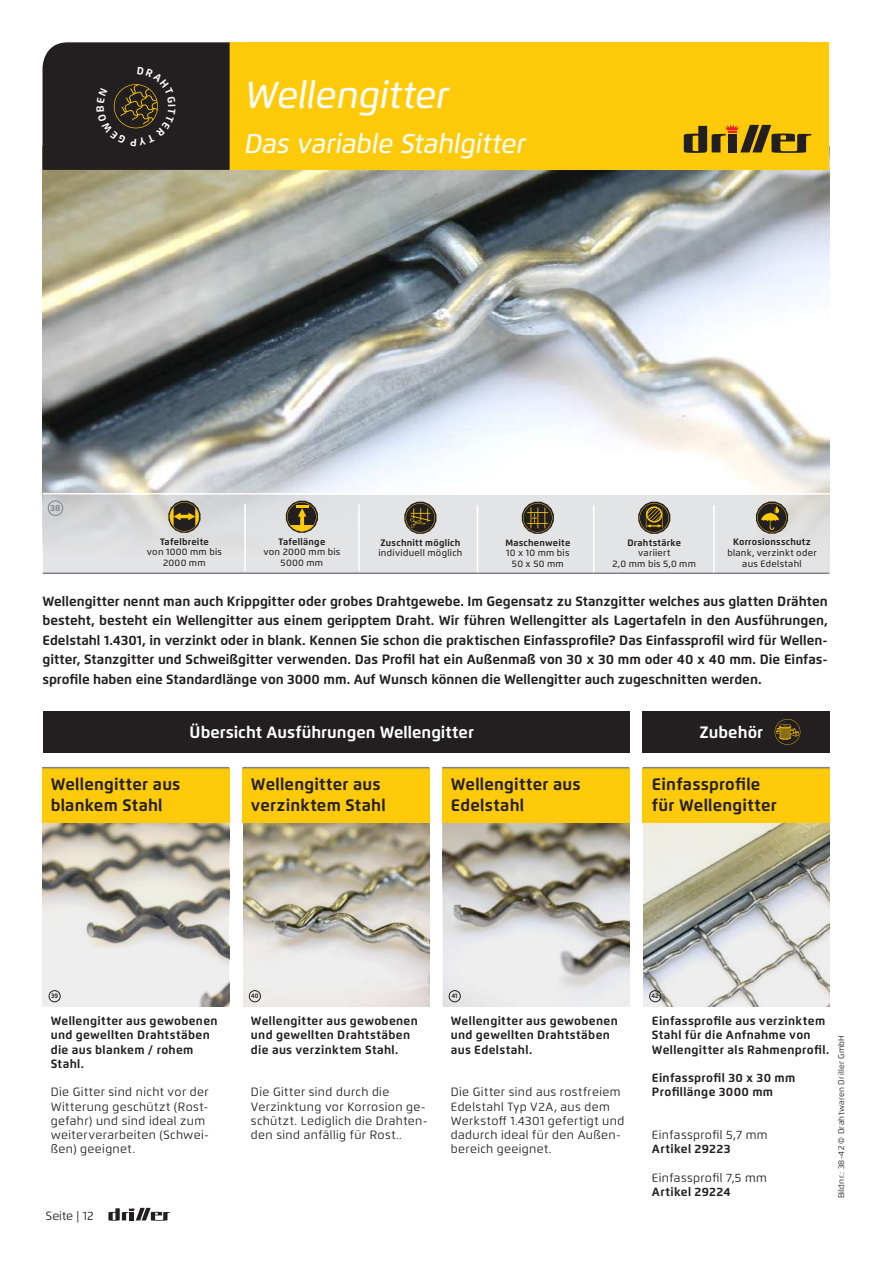
<style>
.page{position:relative;width:893px;height:1263px;background:#fff}
.page>*{position:absolute;margin:0;border:0;box-sizing:border-box;transform-origin:0 0}
.t1{font:italic 500 37.5px "Flexo";color:#fff}
.t2{font:italic 500 27px "Flexo";color:#fff}
.t3{font:700 16.65px/21.1px "Flexo";letter-spacing:.01em;color:#231f20}
.t4{font:700 16.5px "Flexo";color:#fff}
.t5{font:700 13.5px/19.5px "Flexo";color:#231f20;text-align:justify}
.t6{font:12px/14.2px "Flexo";letter-spacing:.03em;color:#231f20}
.t7{font:700 12px/14.2px "Flexo";letter-spacing:.025em;color:#231f20}
.t8{font:500 9.3px/10.8px "Flexo";letter-spacing:.03em;color:#231f20;text-align:center}
.t9{font:700 9.3px "Flexo";letter-spacing:.025em;color:#231f20}
.t10{font:700 8.55px "Flexo";color:#808285}
.t11{font:8.25px "Flexo";letter-spacing:.035em;color:#231f20}
.t12{font:700 6.6px "Flexo";letter-spacing:.005em;color:#231f20;scale:.9 1}
</style>
<div class="page">
<svg style="left:108px;top:1208px;width:62px;height:13px"></svg>
<img style="left:43px;top:170px;width:786px;height:323px">
<svg style="left:43px;top:494px;width:786px;height:78px;background:#e0e1e2"></svg>
<hr style="left:43px;top:572px;width:786px;height:2px;background:#808285">
<hr style="left:477px;top:505px;width:1px;height:67px;background:#fff">
<hr style="left:593px;top:505px;width:1px;height:67px;background:#fff">
<hr style="left:713px;top:505px;width:2px;height:67px;background:#fff">
<svg style="left:756px;top:501px;width:32px;height:33px"></svg>
<svg style="left:48px;top:500px;width:15px;height:16px"></svg>
<div style="left:230px;top:42px;width:599px;height:128px;background:#feca0a"></div>
<svg style="left:684px;top:125px;width:127px;height:28px"></svg>
<hr style="left:358px;top:504px;width:2px;height:68px;background:#fff">
<svg style="left:522px;top:502px;width:32px;height:32px"></svg>
<svg style="left:638px;top:502px;width:32px;height:32px"></svg>
<svg style="left:404px;top:502px;width:32px;height:32px"></svg>
<svg style="left:286px;top:501px;width:32px;height:32px"></svg>
<svg style="left:168px;top:501px;width:32px;height:32px"></svg>
<hr style="left:244px;top:504px;width:2px;height:67px;background:#fff">
<img style="left:443px;top:822px;width:186px;height:184px">
<svg style="left:449px;top:990px;width:12px;height:12px"></svg>
<div style="left:43px;top:711px;width:586px;height:41px;background:#231f20"></div>
<div style="left:442px;top:768px;width:187px;height:54px;background:#feca0a"></div>
<hr style="left:442px;top:767px;width:187px;height:1px;background:#808285">
<img style="left:244px;top:822px;width:185px;height:184px">
<svg style="left:249px;top:990px;width:12px;height:12px"></svg>
<div style="left:242px;top:768px;width:187px;height:54px;background:#feca0a"></div>
<hr style="left:242px;top:767px;width:187px;height:1px;background:#808285">
<img style="left:43px;top:822px;width:186px;height:184px">
<svg style="left:49px;top:990px;width:12px;height:12px"></svg>
<div style="left:42px;top:768px;width:187px;height:54px;background:#feca0a"></div>
<hr style="left:42px;top:767px;width:187px;height:1px;background:#808285">
<div style="left:642px;top:711px;width:187px;height:41px;background:#231f20"></div>
<svg style="left:774px;top:719px;width:27px;height:26px"></svg>
<img style="left:643px;top:822px;width:187px;height:184px">
<svg style="left:649px;top:990px;width:12px;height:12px"></svg>
<div style="left:643px;top:768px;width:187px;height:54px;background:#feca0a"></div>
<hr style="left:643px;top:767px;width:187px;height:1px;background:#808285">
<div style="left:43px;top:42px;width:187px;height:128px;background:#231f20"></div>
<h1 class="t1" style="left:244px;top:72px;width:206px">Wellengitter</h1>
<h2 class="t2" style="left:244px;top:127px;width:283px">Das variable Stahlgitter</h2>
<p class="t10" style="left:50px;top:503px;width:12px">38</p>
<p class="t9" style="left:160px;top:535px;width:50px">Tafelbreite</p>
<p class="t8" style="left:147px;top:547px;width:77px">von 1000 mm bis<br>2000 mm</p>
<p class="t9" style="left:278px;top:535px;width:48px">Tafellänge</p>
<p class="t8" style="left:263px;top:547px;width:78px">von 2000 mm bis<br>5000 mm</p>
<p class="t9" style="left:733px;top:536px;width:79px">Korrosionsschutz</p>
<p class="t8" style="left:727px;top:547px;width:91px">blank, verzinkt oder aus Edelstahl</p>
<p class="t9" style="left:380px;top:537px;width:81px">Zuschnitt möglich</p>
<p class="t8" style="left:378px;top:548px;width:85px">individuell möglich</p>
<p class="t9" style="left:505px;top:537px;width:66px">Maschenweite</p>
<p class="t8" style="left:506px;top:548px;width:65px">10 x 10 mm bis<br>50 x 50 mm</p>
<p class="t9" style="left:627px;top:537px;width:55px">Drahtstärke</p>
<p class="t8" style="left:612px;top:548px;width:85px">variiert<br>2,0 mm bis 5,0 mm</p>
<p class="t5" style="left:43px;top:591px;width:787px">Wellengitter nennt man auch Krippgitter oder grobes Drahtgewebe. Im Gegensatz zu Stanzgitter welches aus glatten Drähten besteht, besteht ein Wellengitter aus einem geripptem Draht. Wir führen Wellengitter als Lagertafeln in den Ausführungen, Edelstahl 1.4301, in verzinkt oder in blank. Kennen Sie schon die praktischen Einfassprofile? Das Einfassprofil wird für Wellen&shy;gitter, Stanzgitter und Schweißgitter verwenden. Das Profil hat ein Außenmaß von 30 x 30 mm oder 40 x 40 mm. Die Einfas&shy;sprofile haben eine Standardlänge von 3000 mm. Auf Wunsch können die Wellengitter auch zugeschnitten werden.</p>
<p class="t3" style="left:51px;top:773px;width:131px">Wellengitter aus blankem Stahl</p>
<p class="t4" style="left:190px;top:722px;width:286px">Übersicht Ausführungen Wellengitter</p>
<p class="t3" style="left:451px;top:773px;width:131px">Wellengitter aus<br>Edelstahl</p>
<p class="t3" style="left:251px;top:773px;width:136px">Wellengitter aus verzinktem Stahl</p>
<p class="t4" style="left:699px;top:722px;width:65px">Zubehör</p>
<p class="t3" style="left:652px;top:773px;width:126px">Einfassprofile für Wellengitter</p>
<p class="t12" style="left:51px;top:992px;width:9px">39</p>
<p class="t7" style="left:51px;top:1014px;width:168px">Wellengitter aus gewobenen und gewellten Drahtstäben die aus blankem / rohem<br>Stahl.</p>
<p class="t6" style="left:51px;top:1085px;width:160px">Die Gitter sind nicht vor der<br>Witterung geschützt (Rost&shy;gefahr) und sind ideal zum weiterverarbeiten (Schwei&shy;ßen) geeignet.</p>
<p class="t6" style="left:46px;top:1209px;width:49px">Seite | 12</p>
<p class="t12" style="left:251px;top:992px;width:10px">40</p>
<p class="t7" style="left:251px;top:1014px;width:168px">Wellengitter aus gewobenen und gewellten Drahtstäben die aus verzinktem Stahl.</p>
<p class="t6" style="left:251px;top:1085px;width:178px">Die Gitter sind durch die<br>Verzinktung vor Korrosion ge&shy;schützt. Lediglich die Drahten&shy;den sind anfällig für Rost..</p>
<p class="t12" style="left:452px;top:992px;width:8px">41</p>
<p class="t7" style="left:451px;top:1014px;width:168px">Wellengitter aus gewobenen und gewellten Drahtstäben aus Edelstahl.</p>
<p class="t6" style="left:451px;top:1085px;width:175px">Die Gitter sind aus rostfreiem<br>Edelstahl Typ V2A, aus dem<br>Werkstoff 1.4301 gefertigt und dadurch ideal für den Außen&shy;bereich geeignet.</p>
<p class="t12" style="left:652px;top:992px;width:9px">42</p>
<p class="t7" style="left:652px;top:1014px;width:179px">Einfassprofile aus verzinktem<br>Stahl für die Anfnahme von<br>Wellengitter als Rahmenprofil.</p>
<p class="t7" style="left:652px;top:1071px;width:145px">Einfassprofil 30 x 30 mm<br>Profillänge 3000 mm</p>
<p class="t6" style="left:652px;top:1128px;width:117px">Einfassprofil 5,7 mm</p>
<p class="t7" style="left:652px;top:1142px;width:80px">Artikel 29223</p>
<p class="t6" style="left:652px;top:1170px;width:117px">Einfassprofil 7,5 mm</p>
<p class="t7" style="left:652px;top:1185px;width:80px">Artikel 29224</p>
<p class="t11" style="left:836px;top:1198px;width:165px;rotate:-90deg">Bildnr.: 38-42 © Drahtwaren Driller GmbH</p>
</div>
